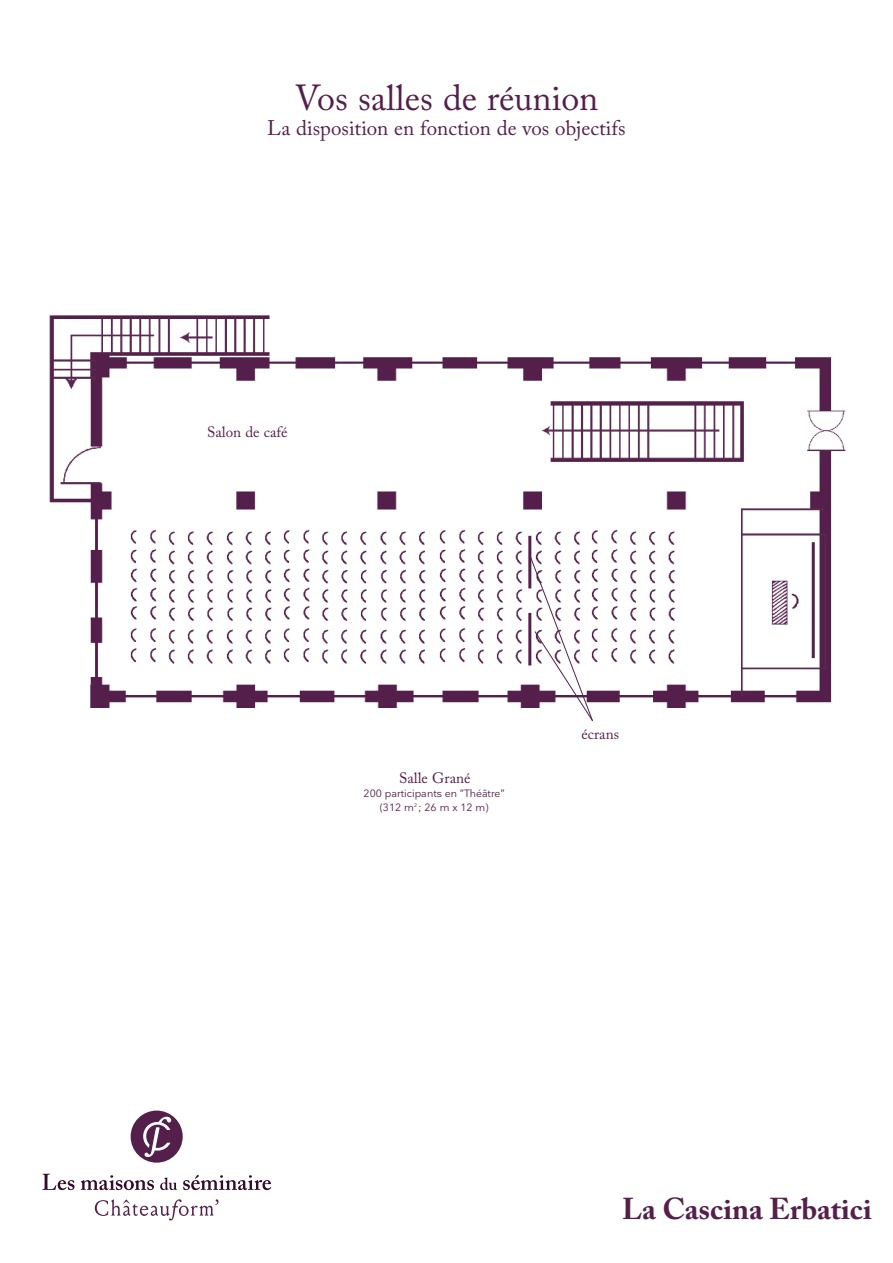
<style>
.page{position:relative;width:893px;height:1263px;background:#fff}
.page>*{position:absolute;margin:0;border:0;box-sizing:border-box;transform-origin:0 0}
.t1{font:36px "Adobe Caslon Pro";color:#551f4b}
.t2{font:700 30px "Adobe Caslon Pro";color:#551f4b}
.t3{font:21px "Adobe Caslon Pro";color:#551f4b}
.NOM_DES_SALLES{font:15px "Adobe Caslon Pro";color:#551f4b}
.renseignements_Salle{font:10.5px "Nationale";color:#551f4b}
</style>
<div class="page">
<img style="left:49px;top:315px;width:797px;height:392px">
<img style="left:128px;top:524px;width:148px;height:99px">
<img style="left:128px;top:623px;width:148px;height:42px">
<img style="left:282px;top:524px;width:147px;height:99px">
<img style="left:282px;top:623px;width:147px;height:42px">
<img style="left:437px;top:524px;width:148px;height:99px">
<img style="left:437px;top:623px;width:91px;height:42px">
<img style="left:589px;top:524px;width:90px;height:99px">
<img style="left:594px;top:623px;width:85px;height:42px">
<img style="left:766px;top:580px;width:33px;height:45px">
<hr style="left:812px;top:542px;width:3px;height:116px;background:#551f4b">
<hr style="left:528px;top:536px;width:3px;height:52px;background:#551f4b">
<hr style="left:528px;top:613px;width:3px;height:52px;background:#551f4b">
<svg style="left:529px;top:555px;width:65px;height:166px"></svg>
<svg style="left:95px;top:1199px;width:124px;height:21px"></svg>
<svg style="left:43px;top:1174px;width:32px;height:16px"></svg>
<svg style="left:81px;top:1175px;width:73px;height:15px"></svg>
<svg style="left:160px;top:1177px;width:17px;height:13px"></svg>
<svg style="left:183px;top:1175px;width:88px;height:15px"></svg>
<svg style="left:131px;top:1110px;width:52px;height:53px"></svg>
<h1 class="t1" style="left:295px;top:76px;width:305px">Vos salles de réunion</h1>
<h3 class="t3" style="left:267px;top:115px;width:360px">La disposition en fonction de vos objectifs</h3>
<p class="NOM_DES_SALLES" style="left:207px;top:423px;width:82px">Salon de café</p>
<p class="NOM_DES_SALLES" style="left:399px;top:769px;width:73px">Salle Grané</p>
<p class="renseignements_Salle" style="left:364px;top:787px;width:142px">200 participants en ”Théâtre”</p>
<p class="renseignements_Salle" style="left:380px;top:801px;width:110px">(312 m<sup>2</sup> ; 26 m x 12 m)</p>
<p class="NOM_DES_SALLES" style="left:581px;top:725px;width:39px">écrans</p>
<h2 class="t2" style="left:622px;top:1191px;width:251px">La Cascina Erbatici</h2>
</div>
